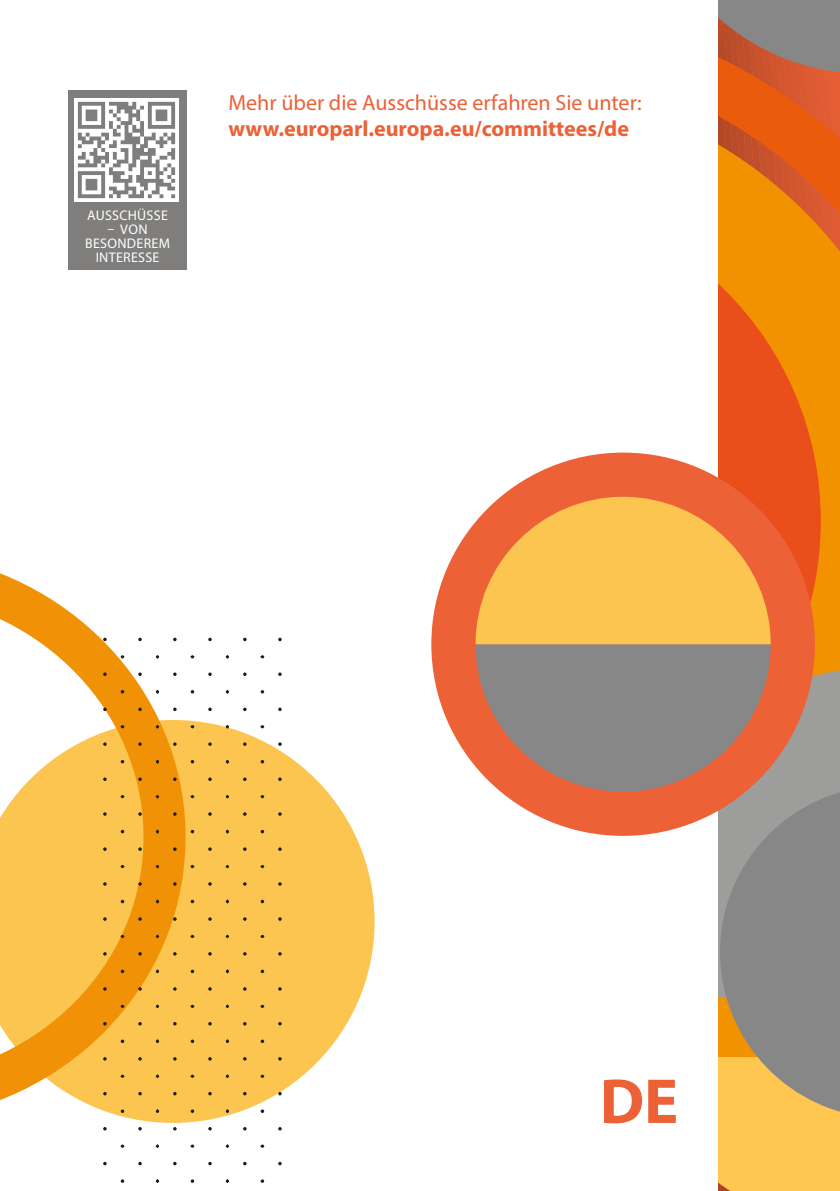
<style>
.page{position:relative;width:840px;height:1191px;background:#fff}
.page>*{position:absolute;margin:0;border:0;box-sizing:border-box;transform-origin:0 0}
.t1{font:700 64px "Myriad Pro";color:#ec6136}
.Paragraph{font:22px/26px "Myriad Pro";color:#ec6136}
.bijschrift_qrcode{font:14px/14px "Myriad Pro";letter-spacing:.02em;color:#fff;text-align:center}
.s1{font-weight:700}
</style>
<div class="page">
<div style="left:68px;top:90px;width:118px;height:179px;background:#7f7e7d"></div>
<svg style="left:212px;top:723px;width:162px;height:396px;fill:#fcc550"></svg>
<svg style="left:0;top:573px;width:212px;height:558px"></svg>
<svg style="left:103px;top:1161px;width:92px;height:22px"></svg>
<svg style="left:173px;top:1161px;width:3px;height:4px"></svg>
<svg style="left:208px;top:1161px;width:4px;height:4px"></svg>
<svg style="left:121px;top:1109px;width:3px;height:4px"></svg>
<svg style="left:103px;top:1127px;width:4px;height:3px"></svg>
<svg style="left:138px;top:1127px;width:4px;height:3px"></svg>
<svg style="left:103px;top:1092px;width:4px;height:3px"></svg>
<svg style="left:138px;top:1092px;width:4px;height:3px"></svg>
<svg style="left:190px;top:1109px;width:4px;height:4px"></svg>
<svg style="left:156px;top:1109px;width:3px;height:4px"></svg>
<svg style="left:208px;top:1127px;width:4px;height:3px"></svg>
<svg style="left:208px;top:1092px;width:4px;height:3px"></svg>
<svg style="left:260px;top:1109px;width:4px;height:4px"></svg>
<svg style="left:226px;top:1109px;width:3px;height:4px"></svg>
<svg style="left:121px;top:1039px;width:3px;height:4px"></svg>
<svg style="left:103px;top:1057px;width:4px;height:3px"></svg>
<svg style="left:138px;top:1057px;width:4px;height:3px"></svg>
<svg style="left:103px;top:1022px;width:4px;height:3px"></svg>
<svg style="left:138px;top:1022px;width:4px;height:3px"></svg>
<svg style="left:190px;top:1074px;width:4px;height:3px"></svg>
<svg style="left:190px;top:1039px;width:4px;height:4px"></svg>
<svg style="left:156px;top:1039px;width:3px;height:4px"></svg>
<svg style="left:208px;top:1057px;width:4px;height:3px"></svg>
<svg style="left:208px;top:1022px;width:4px;height:3px"></svg>
<svg style="left:260px;top:1074px;width:4px;height:3px"></svg>
<svg style="left:260px;top:1039px;width:4px;height:4px"></svg>
<svg style="left:226px;top:1039px;width:3px;height:4px"></svg>
<svg style="left:121px;top:1004px;width:3px;height:4px"></svg>
<svg style="left:121px;top:969px;width:3px;height:4px"></svg>
<svg style="left:103px;top:987px;width:4px;height:3px"></svg>
<svg style="left:138px;top:987px;width:4px;height:3px"></svg>
<svg style="left:103px;top:952px;width:4px;height:3px"></svg>
<svg style="left:138px;top:952px;width:4px;height:3px"></svg>
<svg style="left:190px;top:1004px;width:4px;height:4px"></svg>
<svg style="left:156px;top:1004px;width:3px;height:4px"></svg>
<svg style="left:190px;top:969px;width:4px;height:4px"></svg>
<svg style="left:156px;top:969px;width:3px;height:4px"></svg>
<svg style="left:208px;top:987px;width:4px;height:3px"></svg>
<svg style="left:208px;top:952px;width:4px;height:3px"></svg>
<svg style="left:260px;top:1004px;width:4px;height:4px"></svg>
<svg style="left:226px;top:1004px;width:3px;height:4px"></svg>
<svg style="left:260px;top:969px;width:4px;height:4px"></svg>
<svg style="left:226px;top:969px;width:3px;height:4px"></svg>
<svg style="left:121px;top:899px;width:3px;height:4px"></svg>
<svg style="left:103px;top:917px;width:4px;height:3px"></svg>
<svg style="left:138px;top:917px;width:4px;height:3px"></svg>
<svg style="left:103px;top:882px;width:4px;height:3px"></svg>
<svg style="left:138px;top:882px;width:4px;height:3px"></svg>
<svg style="left:190px;top:935px;width:4px;height:3px"></svg>
<svg style="left:190px;top:899px;width:4px;height:4px"></svg>
<svg style="left:156px;top:899px;width:3px;height:4px"></svg>
<svg style="left:208px;top:917px;width:4px;height:3px"></svg>
<svg style="left:208px;top:882px;width:4px;height:3px"></svg>
<svg style="left:260px;top:935px;width:4px;height:3px"></svg>
<svg style="left:260px;top:899px;width:4px;height:4px"></svg>
<svg style="left:226px;top:899px;width:3px;height:4px"></svg>
<svg style="left:103px;top:847px;width:4px;height:4px"></svg>
<svg style="left:138px;top:847px;width:4px;height:4px"></svg>
<svg style="left:103px;top:812px;width:4px;height:4px"></svg>
<svg style="left:138px;top:812px;width:4px;height:4px"></svg>
<svg style="left:190px;top:865px;width:4px;height:3px"></svg>
<svg style="left:190px;top:830px;width:4px;height:3px"></svg>
<svg style="left:173px;top:847px;width:3px;height:4px"></svg>
<svg style="left:208px;top:847px;width:4px;height:4px"></svg>
<svg style="left:173px;top:812px;width:3px;height:4px"></svg>
<svg style="left:208px;top:812px;width:4px;height:4px"></svg>
<svg style="left:260px;top:865px;width:4px;height:3px"></svg>
<svg style="left:260px;top:830px;width:4px;height:3px"></svg>
<svg style="left:243px;top:847px;width:3px;height:4px"></svg>
<svg style="left:278px;top:847px;width:3px;height:4px"></svg>
<svg style="left:243px;top:812px;width:3px;height:4px"></svg>
<svg style="left:278px;top:812px;width:3px;height:4px"></svg>
<svg style="left:103px;top:777px;width:4px;height:4px"></svg>
<svg style="left:138px;top:777px;width:4px;height:4px"></svg>
<svg style="left:103px;top:742px;width:4px;height:4px"></svg>
<svg style="left:138px;top:742px;width:4px;height:4px"></svg>
<svg style="left:190px;top:795px;width:4px;height:3px"></svg>
<svg style="left:190px;top:760px;width:4px;height:3px"></svg>
<svg style="left:173px;top:777px;width:3px;height:4px"></svg>
<svg style="left:208px;top:777px;width:4px;height:4px"></svg>
<svg style="left:173px;top:742px;width:3px;height:4px"></svg>
<svg style="left:208px;top:742px;width:4px;height:4px"></svg>
<svg style="left:260px;top:795px;width:4px;height:3px"></svg>
<svg style="left:260px;top:760px;width:4px;height:3px"></svg>
<svg style="left:243px;top:777px;width:3px;height:4px"></svg>
<svg style="left:278px;top:777px;width:3px;height:4px"></svg>
<svg style="left:243px;top:742px;width:3px;height:4px"></svg>
<svg style="left:278px;top:742px;width:3px;height:4px"></svg>
<svg style="left:103px;top:707px;width:4px;height:4px"></svg>
<svg style="left:138px;top:707px;width:4px;height:4px"></svg>
<svg style="left:103px;top:672px;width:4px;height:4px"></svg>
<svg style="left:138px;top:672px;width:4px;height:4px"></svg>
<svg style="left:190px;top:725px;width:4px;height:3px"></svg>
<svg style="left:190px;top:690px;width:4px;height:3px"></svg>
<svg style="left:173px;top:707px;width:3px;height:4px"></svg>
<svg style="left:208px;top:707px;width:4px;height:4px"></svg>
<svg style="left:173px;top:672px;width:3px;height:4px"></svg>
<svg style="left:208px;top:672px;width:4px;height:4px"></svg>
<svg style="left:260px;top:725px;width:4px;height:3px"></svg>
<svg style="left:103px;top:637px;width:4px;height:4px"></svg>
<svg style="left:138px;top:637px;width:4px;height:4px"></svg>
<svg style="left:190px;top:655px;width:4px;height:3px"></svg>
<svg style="left:173px;top:637px;width:3px;height:4px"></svg>
<svg style="left:208px;top:637px;width:4px;height:4px"></svg>
<svg style="left:718px;top:0;width:121px;height:1191px;background:#c98345"></svg>
<div style="left:431px;top:452px;width:383px;height:384px;background:#ec6136;border-radius:50%"></div>
<svg style="left:475px;top:644px;width:295px;height:147px;fill:#878788"></svg>
<svg style="left:475px;top:497px;width:295px;height:147px;fill:#fcc550"></svg>
<img style="left:75px;top:98px;width:103px;height:103px">
<p class="bijschrift_qrcode" style="left:87px;top:208px;width:82px">AUSSCHÜSSE</p>
<p class="bijschrift_qrcode" style="left:85px;top:222px;width:86px">– VON<br>BESONDEREM<br>INTERESSE</p>
<p class="Paragraph" style="left:228px;top:89px;width:414px">Mehr über die Ausschüsse erfahren Sie unter: <span class="s1">www.europarl.europa.eu/committees/de</span></p>
<p class="t1" style="left:599px;top:1059px;width:80px">DE</p>
</div>
